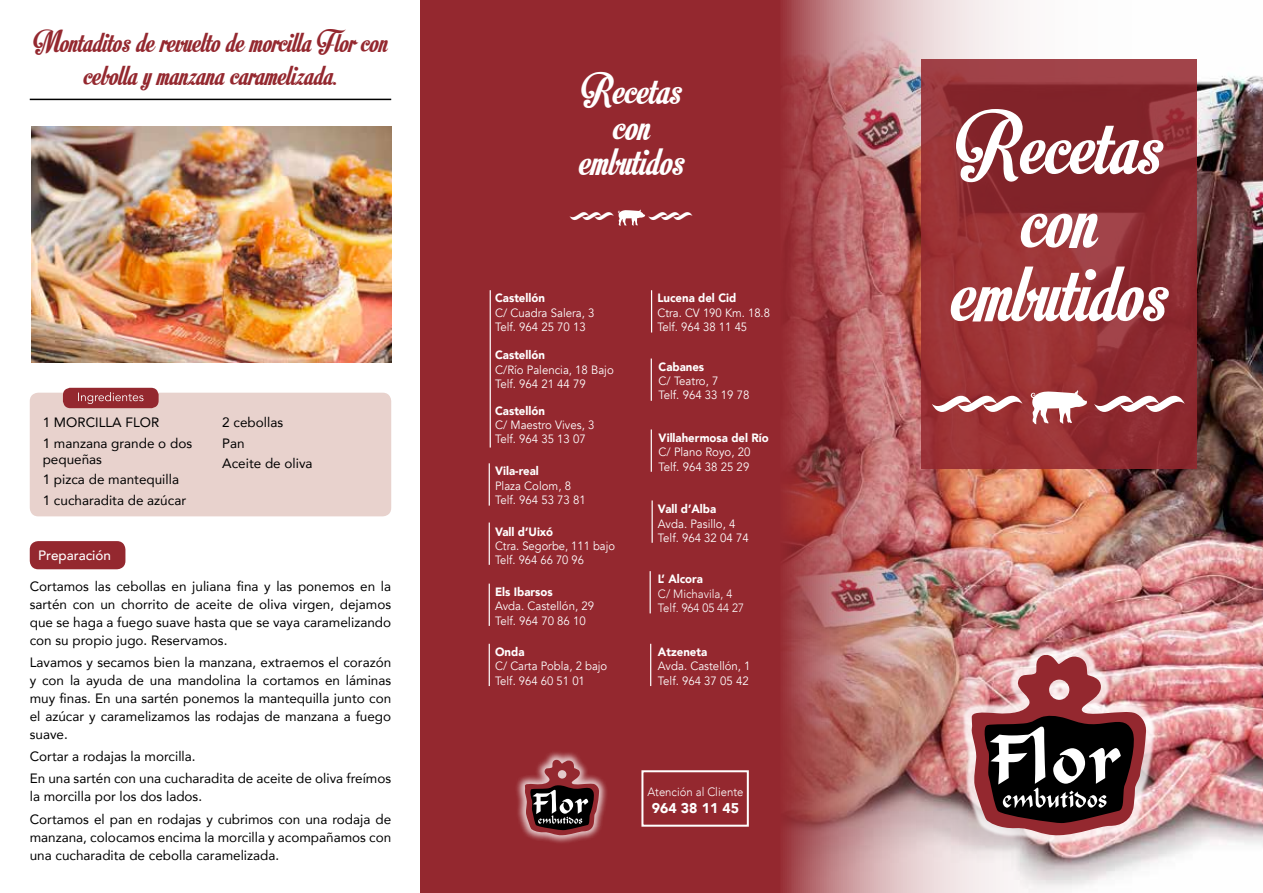
<style>
.page{position:relative;width:1263px;height:893px;background:#fff}
.page>*{position:absolute;margin:0;border:0;box-sizing:border-box;transform-origin:0 0}
.t1{font:90px/73.5px "Motion Picture Personal Use";color:#fff;text-align:center}
.t2{font:43.65px/35.7px "Motion Picture Personal Use";color:#fff;text-align:center}
.t3{font:31.5px/33px "Motion Picture Personal Use";color:#94282f;text-align:center}
.t4{font:900 14.1px "Avenir";color:#fff}
.t5{font:13.5px/18px "Avenir";color:#000}
.t6{font:500 13.5px "Avenir";color:#fff}
.t7{font:12px/14.4px "Avenir";color:#fff;scale:.95 1}
.t8{font:900 12px "Avenir";color:#fff;scale:.95 1}
.t9{font:12px/14.4px "Avenir";color:#fff;scale:.94 1}
.t10{font:12px/14.4px "Avenir";color:#fff;scale:.93 1}
.t11{font:300 12px/14.4px "Avenir";color:#fff;scale:.95 1}
.t12{font:300 12px "Avenir";color:#fff;scale:.94 1}
</style>
<div class="page">
<div style="left:420px;top:0;width:834px;height:893px;background:#94282f"></div>
<img style="left:783px;top:0;width:480px;height:893px">
<div style="left:962px;top:645px;width:194px;height:200px;background:#fff;opacity:.75"></div>
<svg style="left:971px;top:652px;width:176px;height:184px"></svg>
<div style="left:515px;top:750px;width:94px;height:95px;background:#fff;opacity:.75"></div>
<svg style="left:525px;top:758px;width:74px;height:77px"></svg>
<svg style="left:921px;top:60px;width:275px;height:409px"></svg>
<svg style="left:1031px;top:390px;width:56px;height:34px"></svg>
<hr style="left:490px;top:290px;width:1px;height:158px;background:#fff">
<hr style="left:650px;top:644px;width:1px;height:42px;background:#fff">
<hr style="left:651px;top:290px;width:1px;height:42px;background:#fff">
<hr style="left:651px;top:359px;width:1px;height:42px;background:#fff">
<hr style="left:489px;top:463px;width:1px;height:43px;background:#fff">
<hr style="left:651px;top:429px;width:1px;height:43px;background:#fff">
<hr style="left:651px;top:500px;width:2px;height:43px;background:#fff">
<hr style="left:489px;top:523px;width:1px;height:42px;background:#fff">
<hr style="left:489px;top:644px;width:1px;height:42px;background:#fff">
<hr style="left:650px;top:571px;width:1px;height:42px;background:#fff">
<hr style="left:489px;top:584px;width:1px;height:42px;background:#fff">
<div style="left:641px;top:770px;width:108px;height:57px;border:2px solid #fff"></div>
<div style="left:30px;top:393px;width:361px;height:123px;background:#e8d2cd;border-radius:9px"></div>
<hr style="left:30px;top:99px;width:361px;height:1px;background:#000">
<div style="left:63px;top:388px;width:96px;height:20px;background:#94282f;border-radius:8px"></div>
<svg style="left:78px;top:392px;width:65px;height:12px"></svg>
<img style="left:32px;top:126px;width:359px;height:236px">
<div style="left:30px;top:541px;width:95px;height:28px;background:#94282f;border-radius:9px"></div>
<svg style="left:932px;top:396px;width:90px;height:16px"></svg>
<svg style="left:1094px;top:396px;width:91px;height:16px"></svg>
<svg style="left:618px;top:209px;width:28px;height:17px"></svg>
<h3 class="t3" style="left:33px;top:27px;width:356px">Montaditos de revuelto de morcilla Flor con cebolla y manzana caramelizada.</h3>
<p class="t5" style="left:43px;top:412px;width:151px;line-height:20.4px">1 MORCILLA FLOR<br>1 manzana grande o dos</p>
<p class="t5" style="left:43px;top:449px;width:145px;line-height:20.4px">pequeñas<br>1 pizca de mantequilla<br>1 cucharadita de azúcar</p>
<p class="t5" style="left:222px;top:412px;width:92px;line-height:20.4px">2 cebollas<br>Pan<br>Aceite de oliva</p>
<p class="t6" style="left:38px;top:543px;width:74px">Preparación</p>
<p class="t5" style="left:30px;top:577px;width:363px;text-align:justify">Cortamos las cebollas en juliana fina y las ponemos en la sartén con un chorrito de aceite de oliva virgen, dejamos que se haga a fuego suave hasta que se vaya caramelizando con su propio jugo. Reservamos.</p>
<p class="t5" style="left:30px;top:653px;width:363px;text-align:justify">Lavamos y secamos bien la manzana, extraemos el corazón y con la ayuda de una mandolina la cortamos en láminas muy finas. En una sartén ponemos la mantequilla junto con el azúcar y caramelizamos las rodajas de manzana a fuego suave.</p>
<p class="t5" style="left:30px;top:745px;width:363px;line-height:22.2px">Cortar a rodajas la morcilla.<br>En una sartén con una cucharadita de aceite de oliva freímos</p>
<p class="t5" style="left:30px;top:785px;width:363px;line-height:22.2px">la morcilla por los dos lados.<br>Cortamos el pan en rodajas y cubrimos con una rodaja de</p>
<p class="t5" style="left:30px;top:827px;width:363px">manzana, colocamos encima la morcilla y acompañamos con una cucharadita de cebolla caramelizada.</p>
<h2 class="t2" style="left:579px;top:74px;width:107px">Recetas con embutidos</h2>
<p class="t8" style="left:495px;top:288px;width:54px">Castellón</p>
<p class="t7" style="left:495px;top:306px;width:106px">C/ Cuadra Salera, 3<br>Telf. 964 25 70 13</p>
<p class="t8" style="left:495px;top:345px;width:54px">Castellón</p>
<p class="t7" style="left:495px;top:362px;width:126px">C/Río Palencia, 18 Bajo<br>Telf. 964 21 44 79</p>
<p class="t8" style="left:495px;top:400px;width:54px">Castellón</p>
<p class="t7" style="left:495px;top:418px;width:106px">C/ Maestro Vives, 3<br>Telf. 964 35 13 07</p>
<p class="t8" style="left:495px;top:461px;width:48px">Vila-real</p>
<p class="t7" style="left:495px;top:479px;width:97px">Plaza Colom, 8<br>Telf. 964 53 73 81</p>
<p class="t8" style="left:495px;top:521px;width:63px">Vall d’Uixó</p>
<p class="t10" style="left:495px;top:539px;width:130px">Ctra. Segorbe, 111 bajo<br>Telf. 964 66 70 96</p>
<p class="t8" style="left:495px;top:581px;width:62px">Els Ibarsos</p>
<p class="t7" style="left:495px;top:599px;width:106px">Avda. Castellón, 29<br>Telf. 964 70 86 10</p>
<p class="t8" style="left:495px;top:641px;width:32px">Onda</p>
<p class="t9" style="left:495px;top:659px;width:121px">C/ Carta Pobla, 2 bajo<br>Telf. 964 60 51 01</p>
<p class="t8" style="left:657px;top:288px;width:85px">Lucena del Cid</p>
<p class="t9" style="left:657px;top:306px;width:121px">Ctra. CV 190 Km. 18.8<br>Telf. 964 38 11 45</p>
<p class="t8" style="left:658px;top:356px;width:50px">Cabanes</p>
<p class="t7" style="left:658px;top:374px;width:97px">C/ Teatro, 7<br>Telf. 964 33 19 78</p>
<p class="t8" style="left:658px;top:427px;width:118px">Villahermosa del Río</p>
<p class="t7" style="left:658px;top:445px;width:98px">C/ Plano Royo, 20<br>Telf. 964 38 25 29</p>
<p class="t8" style="left:658px;top:499px;width:63px">Vall d’Alba</p>
<p class="t7" style="left:658px;top:517px;width:97px">Avda. Pasillo, 4<br>Telf. 964 32 04 74</p>
<p class="t8" style="left:658px;top:569px;width:49px">L’ Alcora</p>
<p class="t11" style="left:658px;top:586px;width:92px">C/ Michavila, 4<br>Telf. 964 05 44 27</p>
<p class="t8" style="left:658px;top:641px;width:53px">Atzeneta</p>
<p class="t7" style="left:658px;top:659px;width:99px">Avda. Castellón, 1<br>Telf. 964 37 05 42</p>
<p class="t12" style="left:647px;top:785px;width:104px">Atención al Cliente</p>
<p class="t4" style="left:652px;top:796px;width:89px">964 38 11 45</p>
<h1 class="t1" style="left:950px;top:113px;width:218px">Recetas con embutidos</h1>
</div>
